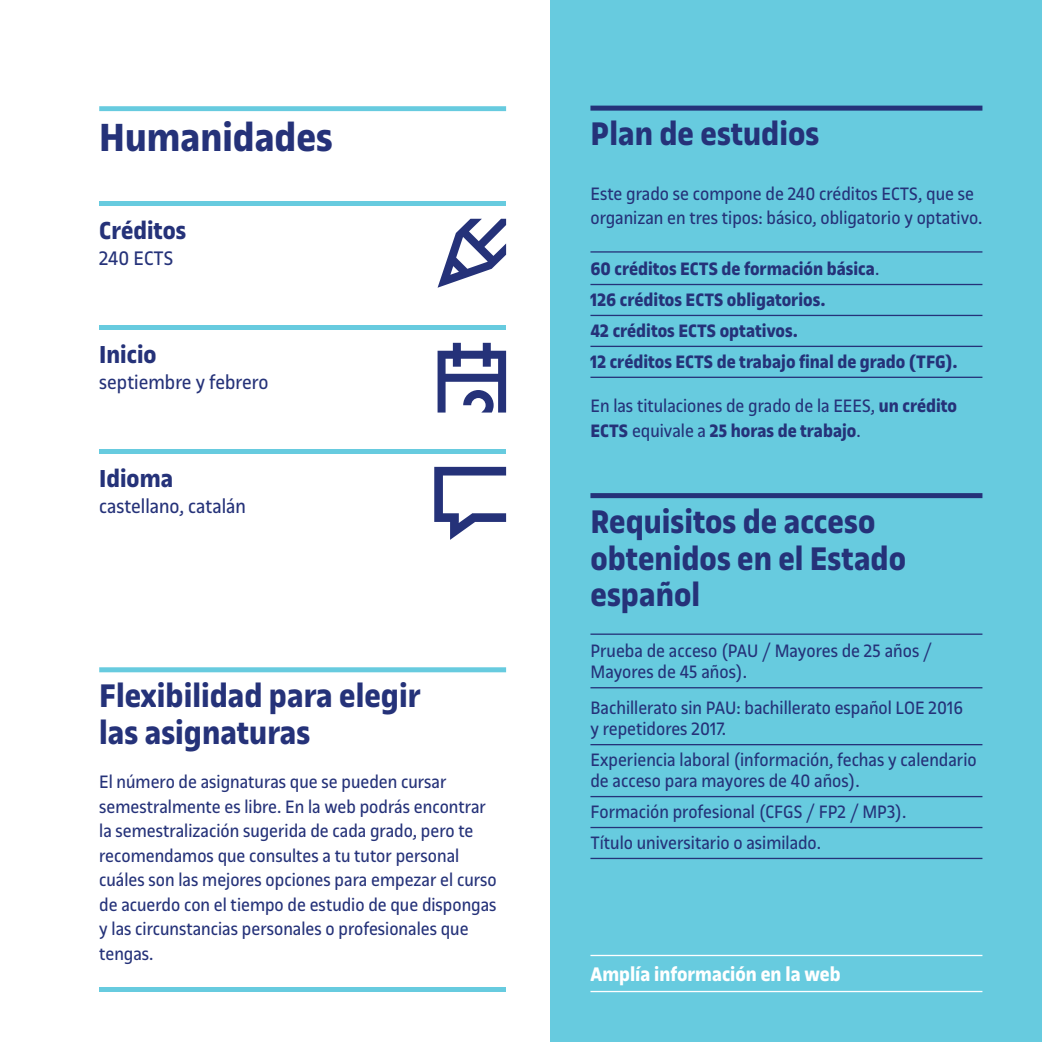
<style>
.page{position:relative;width:1042px;height:1042px;background:#fff}
.page>*{position:absolute;margin:0;border:0;box-sizing:border-box;transform-origin:0 0}
.t1{font:700 42px "UOC Sans";color:#253279}
.t2{font:700 35px/36.8px "UOC Sans";color:#253279}
.t3{font:700 26.25px "UOC Sans";color:#253279}
.t4{font:21px "UOC Sans";color:#253279}
.t5{font:700 21px "UOC Sans";color:#fff}
.t6{font:19.25px/24.5px "UOC Sans";color:#253279}
.t7{font:700 19.25px/31px "UOC Sans";color:#253279}
.s1{font-weight:400}
.s2{font-weight:700}
</style>
<div class="page">
<div style="left:99px;top:987px;width:407px;height:5px;background:#67cbdf"></div>
<div style="left:99px;top:106px;width:407px;height:5px;background:#67cbdf"></div>
<div style="left:551px;top:0;width:491px;height:1042px;background:#67cbdf"></div>
<div style="left:99px;top:325px;width:407px;height:5px;background:#67cbdf"></div>
<svg style="left:437px;top:219px;width:69px;height:69px"></svg>
<svg style="left:437px;top:343px;width:69px;height:69px"></svg>
<div style="left:99px;top:201px;width:407px;height:5px;background:#67cbdf"></div>
<div style="left:99px;top:449px;width:407px;height:5px;background:#67cbdf"></div>
<svg style="left:434px;top:467px;width:72px;height:73px"></svg>
<div style="left:590px;top:106px;width:392px;height:5px;background:#253279"></div>
<hr style="left:590px;top:251px;width:392px;height:2px;background:#253279">
<hr style="left:590px;top:284px;width:392px;height:1px;background:#253279">
<hr style="left:590px;top:315px;width:392px;height:1px;background:#253279">
<hr style="left:590px;top:346px;width:392px;height:1px;background:#253279">
<hr style="left:590px;top:377px;width:392px;height:1px;background:#253279">
<div style="left:590px;top:493px;width:392px;height:5px;background:#253279"></div>
<hr style="left:590px;top:633px;width:392px;height:2px;background:#253279">
<hr style="left:590px;top:687px;width:392px;height:1px;background:#253279">
<hr style="left:590px;top:744px;width:392px;height:1px;background:#253279">
<hr style="left:590px;top:796px;width:392px;height:1px;background:#253279">
<hr style="left:590px;top:827px;width:392px;height:1px;background:#253279">
<hr style="left:590px;top:858px;width:392px;height:1px;background:#253279">
<div style="left:99px;top:667px;width:407px;height:5px;background:#67cbdf"></div>
<hr style="left:590px;top:955px;width:392px;height:1px;background:#fff">
<hr style="left:590px;top:991px;width:392px;height:1px;background:#fff">
<h1 class="t1" style="left:99px;top:113px;width:235px">Humanidades</h1>
<h3 class="t3" style="left:99px;top:216px;width:88px">Créditos</h3>
<p class="t4" style="left:99px;top:246px;width:76px">240 ECTS</p>
<h3 class="t3" style="left:99px;top:340px;width:59px">Inicio</h3>
<p class="t4" style="left:99px;top:370px;width:171px">septiembre y febrero</p>
<h3 class="t3" style="left:99px;top:464px;width:75px">Idioma</h3>
<p class="t4" style="left:99px;top:494px;width:148px">castellano, catalán</p>
<h2 class="t2" style="left:99px;top:677px;width:323px">Flexibilidad para elegir las asignaturas</h2>
<p class="t6" style="left:99px;top:770px;width:399px">El número de asignaturas que se pueden cursar semestralmente es libre. En la web podrás encontrar la semestralización sugerida de cada grado, pero te recomendamos que consultes a tu tutor personal cuáles son las mejores opciones para empezar el curso de acuerdo con el tiempo de estudio de que dispongas y las circunstancias personales o profesionales que tengas.</p>
<h2 class="t2" style="left:590px;top:116px;width:230px">Plan de estudios</h2>
<p class="t6" style="left:590px;top:181px;width:393px">Este grado se compone de 240 créditos ECTS, que se organizan en tres tipos: básico, obligatorio y optativo.</p>
<p class="t7" style="left:590px;top:253px;width:369px">60 créditos ECTS de formación básica<span class="s1">.<br></span>126 créditos ECTS obligatorios.<br>42 créditos ECTS optativos.<br>12 créditos ECTS de trabajo final de grado (TFG).</p>
<p class="t6" style="left:590px;top:394px;width:368px">En las titulaciones de grado de la EEES, <span class="s2">un crédito<br>ECTS</span> equivale a <span class="s2">25 horas de trabajo</span>.</p>
<h2 class="t2" style="left:590px;top:503px;width:317px">Requisitos de acceso obtenidos en el Estado español</h2>
<p class="t6" style="left:590px;top:640px;width:343px;line-height:21px">Prueba de acceso (PAU / Mayores de 25 años /<br>Mayores de 45 años).</p>
<p class="t6" style="left:590px;top:697px;width:374px;line-height:21px">Bachillerato sin PAU: bachillerato español LOE 2016 y repetidores 2017.</p>
<p class="t6" style="left:590px;top:749px;width:388px;line-height:21px">Experiencia laboral (información, fechas y calendario de acceso para mayores de 40 años).</p>
<p class="t6" style="left:590px;top:796px;width:318px;line-height:31px">Formación profesional (CFGS / FP2 / MP3).<br>Título universitario o asimilado.</p>
<p class="t5" style="left:590px;top:962px;width:252px">Amplía información en la web</p>
</div>
